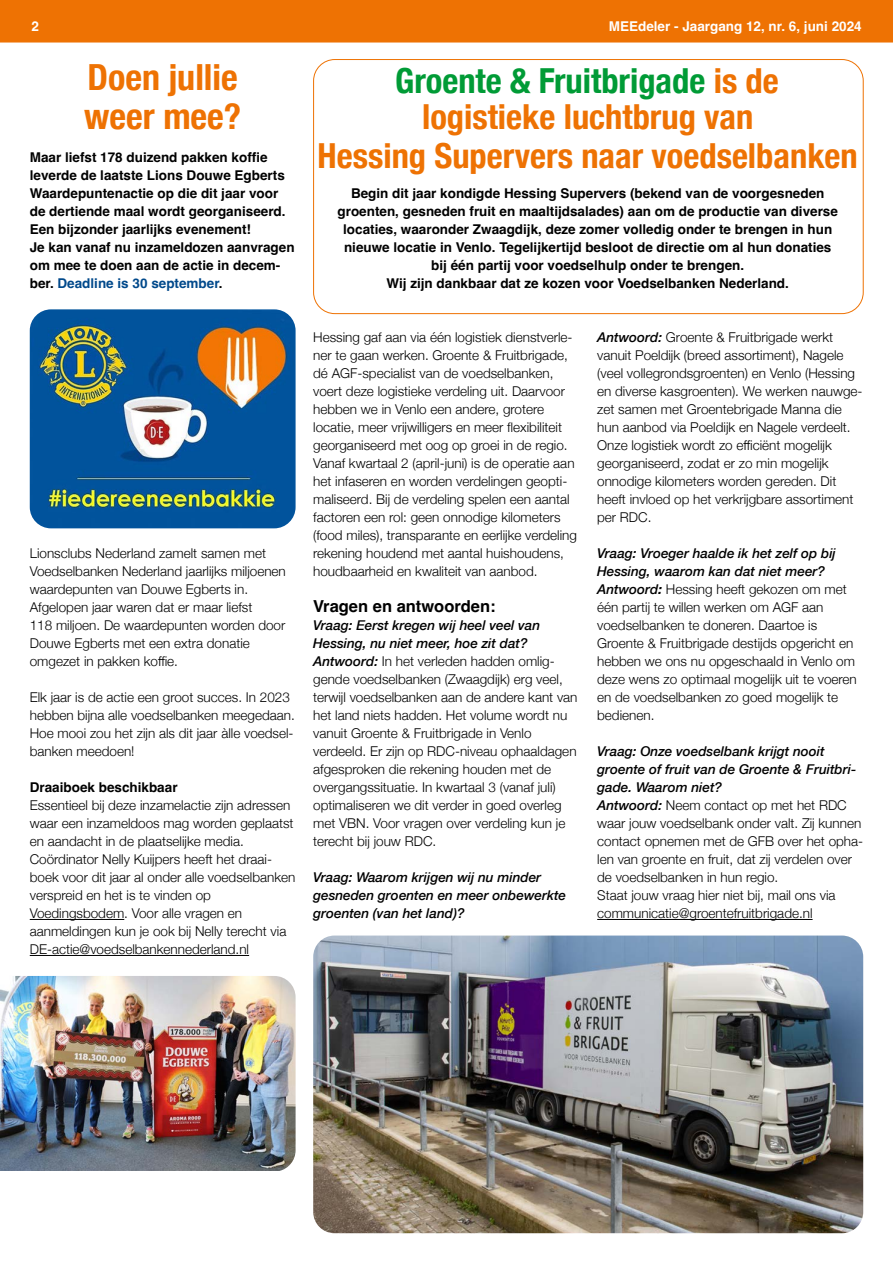
<style>
.page{position:relative;width:893px;height:1263px;background:#fff}
.page>*{position:absolute;margin:0;border:0;box-sizing:border-box;transform-origin:0 0}
.t1{font:700 condensed 36px/39px "Helvetica Neue";color:#ee7203}
.t2{font:700 condensed 34.5px/36px "Helvetica Neue";color:#ee7203;text-align:center}
.t3{font:700 16.5px "Helvetica";color:#000}
.t4{font:300 13.5px/18px "Helvetica Neue";color:#000}
.t5{font:700 13.5px/18px "Helvetica";color:#000}
.t6{font:italic 500 13.5px/18px "Helvetica Neue";color:#000}
.t7{font:700 13.5px "Helvetica";color:#fff}
.s1{color:#00498b}
.s2{color:#009b36}
.s3{font-weight:500;font-style:italic}
.s4{font-weight:700;font-style:italic}
</style>
<div class="page">
<div style="left:0;top:0;width:893px;height:43px;background:#ee7203;border:2px solid #ee7203"></div>
<svg style="left:892px;top:0;width:1px;height:43px"></svg>
<hr style="left:30px;top:919px;width:94px;height:1px;background:#000">
<hr style="left:30px;top:955px;width:219px;height:1px;background:#000">
<img style="left:30px;top:309px;width:266px;height:219px">
<img style="left:0;top:976px;width:296px;height:195px">
<div style="left:313px;top:59px;width:551px;height:255px;border:1px solid #ee7203;border-radius:21px"></div>
<hr style="left:597px;top:919px;width:216px;height:1px;background:#000">
<img style="left:313px;top:935px;width:550px;height:298px">
<p class="t7" style="left:31px;top:18px;width:9px">2</p>
<p class="t7" style="left:609px;top:18px;width:254px">MEEdeler - Jaargang 12, nr. 6, juni 2024</p>
<h1 class="t1" style="left:84px;top:55px;width:159px">Doen jullie weer mee?</h1>
<p class="t5" style="left:30px;top:150px;width:266px">Maar liefst 178 duizend pakken koffie leverde de laatste Lions Douwe Egberts Waardepuntenactie op die dit jaar voor de dertiende maal wordt georganiseerd.<br>Een bijzonder jaarlijks evenement!<br>Je kan vanaf nu inzameldozen aanvragen om mee te doen aan de actie in decem&shy;ber. <span class="s1">Deadline is 30 september</span>.</p>
<h2 class="t2" style="left:395px;top:60px;width:385px"><span class="s2">Groente &amp; Fruitbrigade</span> is de logistieke luchtbrug van</h2>
<h2 class="t2" style="left:318px;top:135px;width:542px">Hessing Supervers naar voedselbanken</h2>
<p class="t5" style="left:337px;top:186px;width:502px;text-align:center">Begin dit jaar kondigde Hessing Supervers (bekend van de voorgesneden groenten, gesneden fruit en maaltijdsalades) aan om de productie van diverse locaties, waaronder Zwaagdijk, deze zomer volledig onder te brengen in hun nieuwe locatie in Venlo. Tegelijkertijd besloot de directie om al hun donaties bij één partij voor voedselhulp onder te brengen.<br>Wij zijn dankbaar dat ze kozen voor Voedselbanken Nederland.</p>
<p class="t4" style="left:30px;top:543px;width:258px">Lionsclubs Nederland zamelt samen met Voedselbanken Nederland jaarlijks miljoenen waardepunten van Douwe Egberts in.<br>Afgelopen jaar waren dat er maar liefst<br>118 miljoen. De waardepunten worden door Douwe Egberts met een extra donatie omgezet in pakken koffie.</p>
<p class="t4" style="left:30px;top:687px;width:267px">Elk jaar is de actie een groot succes. In 2023 hebben bijna alle voedselbanken meegedaan.<br>Hoe mooi zou het zijn als dit jaar àlle voedsel&shy;banken meedoen!</p>
<p class="t5" style="left:30px;top:780px;width:149px">Draaiboek beschikbaar</p>
<p class="t4" style="left:30px;top:795px;width:267px">Essentieel bij deze inzamelactie zijn adressen waar een inzameldoos mag worden geplaatst en aandacht in de plaatselijke media.<br>Coördinator Nelly Kuijpers heeft het draai&shy;boek voor dit jaar al onder alle voedselbanken verspreid en het is te vinden op Voedingsbodem. Voor alle vragen en aanmeldingen kun je ook bij Nelly terecht via DE-actie@voedselbankennederland.nl</p>
<p class="t4" style="left:313px;top:327px;width:265px">Hessing gaf aan via één logistiek dienstverle&shy;ner te gaan werken. Groente &amp; Fruitbrigade, dé AGF-specialist van de voedselbanken, voert deze logistieke verdeling uit. Daarvoor hebben we in Venlo een andere, grotere locatie, meer vrijwilligers en meer flexibiliteit georganiseerd met oog op groei in de regio.<br>Vanaf kwartaal 2 (april-juni) is de operatie aan het infaseren en worden verdelingen geopti&shy;maliseerd. Bij de verdeling spelen een aantal factoren een rol: geen onnodige kilometers (food miles), transparante en eerlijke verdeling rekening houdend met aantal huishoudens, houdbaarheid en kwaliteit van aanbod.</p>
<p class="t3" style="left:313px;top:596px;width:184px">Vragen en antwoorden:</p>
<p class="t4" style="left:313px;top:615px;width:266px"><span class="s3">Vraag: Eerst kregen wij heel veel van Hessing, nu niet meer, hoe zit dat?<br>Antwoord:</span> In het verleden hadden omlig&shy;gende voedselbanken (Zwaagdijk) erg veel, terwijl voedselbanken aan de andere kant van het land niets hadden. Het volume wordt nu vanuit Groente &amp; Fruitbrigade in Venlo verdeeld. Er zijn op RDC-niveau ophaaldagen afgesproken die rekening houden met de overgangssituatie. In kwartaal 3 (vanaf juli) optimaliseren we dit verder in goed overleg met VBN. Voor vragen over verdeling kun je terecht bij jouw RDC.</p>
<p class="t6" style="left:313px;top:867px;width:254px">Vraag: Waarom krijgen wij nu minder gesneden groenten en meer onbewerkte groenten (van het land)?</p>
<p class="t4" style="left:597px;top:327px;width:267px"><span class="s3">Antwoord:</span> Groente &amp; Fruitbrigade werkt vanuit Poeldijk (breed assortiment), Nagele (veel vollegrondsgroenten) en Venlo (Hessing en diverse kasgroenten). We werken nauwge&shy;zet samen met Groentebrigade Manna die hun aanbod via Poeldijk en Nagele verdeelt.<br>Onze logistiek wordt zo efficiënt mogelijk georganiseerd, zodat er zo min mogelijk onnodige kilometers worden gereden. Dit heeft invloed op het verkrijgbare assortiment per RDC.</p>
<p class="t4" style="left:597px;top:543px;width:261px"><span class="s3">Vraag: Vroeger haalde ik het zelf op bij Hessing, waarom kan dat niet meer?<br>Antwoord</span><span class="s4">:</span> Hessing heeft gekozen om met één partij te willen werken om AGF aan voedselbanken te doneren. Daartoe is Groente &amp; Fruitbrigade destijds opgericht en hebben we ons nu opgeschaald in Venlo om deze wens zo optimaal mogelijk uit te voeren en de voedselbanken zo goed mogelijk te bedienen.</p>
<p class="t4" style="left:597px;top:741px;width:267px"><span class="s3">Vraag: Onze voedselbank krijgt nooit groente of fruit van de Groente &amp; Fruitbri&shy;gade. Waarom niet?<br>Antwoord:</span> Neem contact op met het RDC waar jouw voedselbank onder valt. Zij kunnen contact opnemen met de GFB over het opha&shy;len van groente en fruit, dat zij verdelen over de voedselbanken in hun regio.<br>Staat jouw vraag hier niet bij, mail ons via communicatie@groentefruitbrigade.nl</p>
</div>
